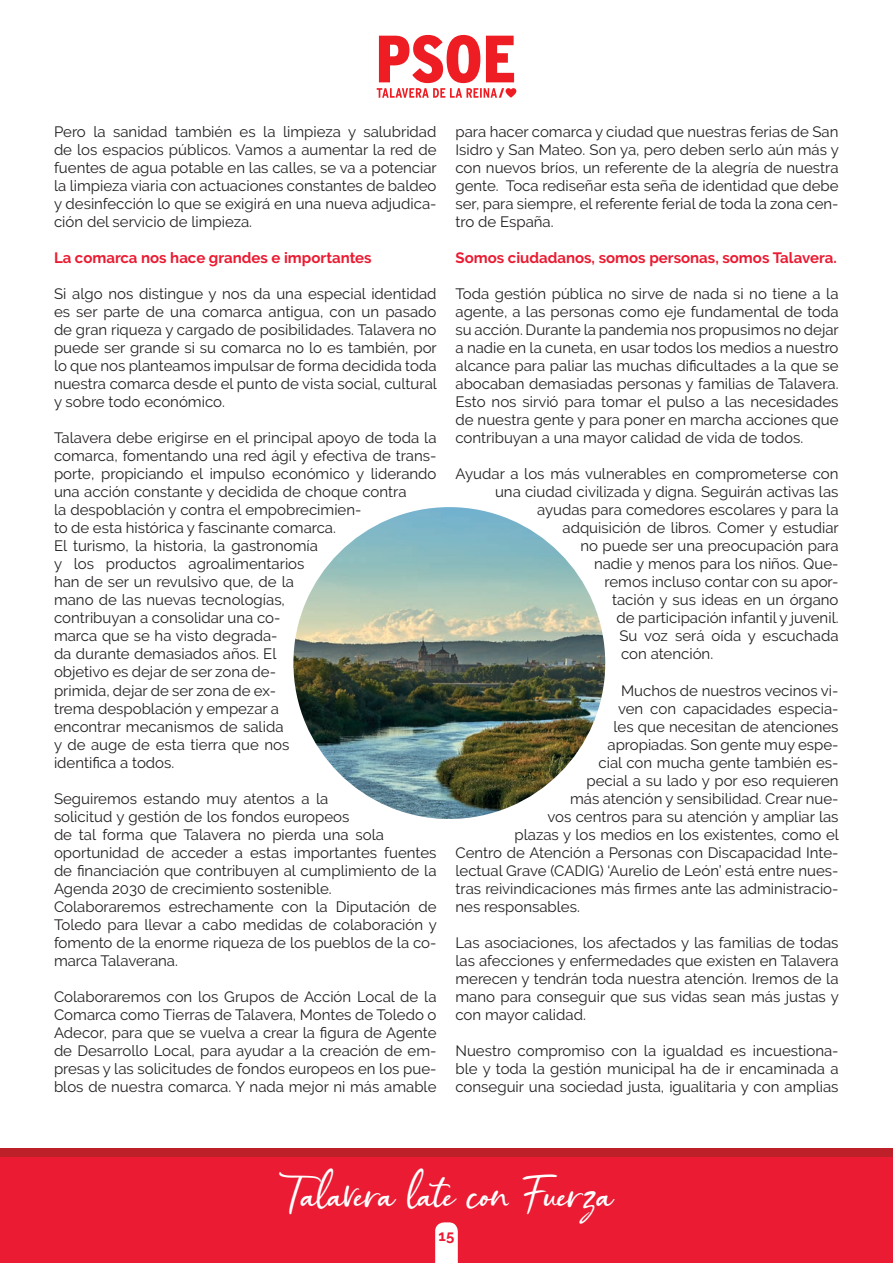
<style>
.page{position:relative;width:893px;height:1263px;background:#fff}
.page>*{position:absolute;margin:0;border:0;box-sizing:border-box;transform-origin:0 0}
.t1{font:40.5px "Cristalistic Script";color:#fff}
.t2{font:15px/18px "Raleway";color:#231f20;text-align:justify}
.t3{font:700 15px "Raleway";color:#ea1b32}
</style>
<div class="page">
<div style="left:0;top:1157px;width:893px;height:106px;background:#ea1b32"></div>
<div style="left:0;top:1148px;width:893px;height:9px;background:#be2029"></div>
<svg style="left:377px;top:35px;width:139px;height:63px"></svg>
<svg style="left:435px;top:1222px;width:23px;height:41px"></svg>
<img style="left:293px;top:507px;width:312px;height:312px;border-radius:156px">
<p class="t2" style="left:54px;top:123px;width:384px">Pero la sanidad también es la limpieza y salubridad de los espacios públicos. Vamos a aumentar la red de fuentes de agua potable en las calles, se va a potenciar la limpieza viaria con actuaciones constantes de baldeo y desinfección lo que se exigirá en una nueva adjudica&shy;ción del servicio de limpieza.</p>
<p class="t3" style="left:54px;top:250px;width:319px">La comarca nos hace grandes e importantes</p>
<p class="t2" style="left:54px;top:285px;width:384px">Si algo nos distingue y nos da una especial identidad es ser parte de una comarca antigua, con un pasado de gran riqueza y cargado de posibilidades. Talavera no puede ser grande si su comarca no lo es también, por lo que nos planteamos impulsar de forma decidida toda nuestra comarca desde el punto de vista social, cultural y sobre todo económico.</p>
<p class="t2" style="left:54px;top:429px;width:384px;text-align:left">Talavera debe erigirse en el principal apoyo de toda la comarca, fomentando una red ágil y efectiva de trans&shy;porte, propiciando el impulso económico y liderando una acción constante y decidida de choque contra<br>la despoblación y contra el empobrecimien-<br>to de esta histórica y fascinante comarca.<br>El turismo, la historia, la gastronomía<br>y los productos agroalimentarios<br>han de ser un revulsivo que, de la<br>mano de las nuevas tecnologías,<br>contribuyan a consolidar una co-<br>marca que se ha visto degrada-<br>da durante demasiados años. El<br>objetivo es dejar de ser zona de-<br>primida, dejar de ser zona de ex-<br>trema despoblación y empezar a<br>encontrar mecanismos de salida<br>y de auge de esta tierra que nos<br>identifica a todos.</p>
<p class="t2" style="left:54px;top:789px;width:384px;text-align:left">Seguiremos estando muy atentos a la<br>solicitud y gestión de los fondos europeos<br>de tal forma que Talavera no pierda una sola oportunidad de acceder a estas importantes fuentes de financiación que contribuyen al cumplimiento de la Agenda 2030 de crecimiento sostenible.<br>Colaboraremos estrechamente con la Diputación de Toledo para llevar a cabo medidas de colaboración y fomento de la enorme riqueza de los pueblos de la co&shy;marca Talaverana.</p>
<p class="t2" style="left:54px;top:987px;width:384px">Colaboraremos con los Grupos de Acción Local de la Comarca como Tierras de Talavera, Montes de Toledo o Adecor, para que se vuelva a crear la figura de Agente de Desarrollo Local, para ayudar a la creación de em&shy;presas y las solicitudes de fondos europeos en los pue&shy;blos de nuestra comarca. Y nada mejor ni más amable</p>
<p class="t2" style="left:455px;top:123px;width:385px">para hacer comarca y ciudad que nuestras ferias de San Isidro y San Mateo. Son ya, pero deben serlo aún más y con nuevos bríos, un referente de la alegría de nuestra gente. Toca rediseñar esta seña de identidad que debe ser, para siempre, el referente ferial de toda la zona cen&shy;tro de España.</p>
<p class="t3" style="left:455px;top:250px;width:383px">Somos ciudadanos, somos personas, somos Talavera.</p>
<p class="t2" style="left:455px;top:285px;width:385px">Toda gestión pública no sirve de nada si no tiene a la agente, a las personas como eje fundamental de toda su acción. Durante la pandemia nos propusimos no dejar a nadie en la cuneta, en usar todos los medios a nuestro alcance para paliar las muchas dificultades a la que se abocaban demasiadas personas y familias de Talavera.<br>Esto nos sirvió para tomar el pulso a las necesidades de nuestra gente y para poner en marcha acciones que contribuyan a una mayor calidad de vida de todos.</p>
<p class="t2" style="left:455px;top:465px;width:385px">Ayudar a los más vulnerables en comprometerse con</p>
<p class="t2" style="left:495px;top:483px;width:345px">una ciudad civilizada y digna. Seguirán activas las</p>
<p class="t2" style="left:537px;top:501px;width:303px">ayudas para comedores escolares y para la</p>
<p class="t2" style="left:562px;top:519px;width:278px">adquisición de libros. Comer y estudiar</p>
<p class="t2" style="left:580px;top:537px;width:259px">no puede ser una preocupación para</p>
<p class="t2" style="left:594px;top:555px;width:246px">nadie y menos para los niños. Que-</p>
<p class="t2" style="left:604px;top:573px;width:235px">remos incluso contar con su apor-</p>
<p class="t2" style="left:612px;top:591px;width:228px">tación y sus ideas en un órgano</p>
<p class="t2" style="left:616px;top:609px;width:224px">de participación infantil y juvenil.</p>
<p class="t2" style="left:619px;top:627px;width:220px">Su voz será oída y escuchada</p>
<p class="t2" style="left:621px;top:645px;width:94px">con atención.</p>
<p class="t2" style="left:621px;top:681px;width:219px">Muchos de nuestros vecinos vi-</p>
<p class="t2" style="left:618px;top:699px;width:222px">ven con capacidades especia-</p>
<p class="t2" style="left:613px;top:717px;width:227px">les que necesitan de atenciones</p>
<p class="t2" style="left:607px;top:735px;width:232px">apropiadas. Son gente muy espe-</p>
<p class="t2" style="left:598px;top:753px;width:242px">cial con mucha gente también es-</p>
<p class="t2" style="left:586px;top:771px;width:254px">pecial a su lado y por eso requieren</p>
<p class="t2" style="left:570px;top:789px;width:270px">más atención y sensibilidad. Crear nue-</p>
<p class="t2" style="left:547px;top:807px;width:293px">vos centros para su atención y ampliar las</p>
<p class="t2" style="left:514px;top:825px;width:326px">plazas y los medios en los existentes, como el</p>
<p class="t2" style="left:455px;top:843px;width:385px">Centro de Atención a Personas con Discapacidad Inte-</p>
<p class="t2" style="left:455px;top:861px;width:385px">lectual Grave (CADIG) ‘Aurelio de León’ está entre nues-</p>
<p class="t2" style="left:455px;top:879px;width:385px">tras reivindicaciones más firmes ante las administracio-</p>
<p class="t2" style="left:455px;top:897px;width:126px">nes responsables.</p>
<p class="t2" style="left:455px;top:933px;width:385px">Las asociaciones, los afectados y las familias de todas las afecciones y enfermedades que existen en Talavera merecen y tendrán toda nuestra atención. Iremos de la mano para conseguir que sus vidas sean más justas y con mayor calidad.</p>
<p class="t2" style="left:455px;top:1041px;width:385px">Nuestro compromiso con la igualdad es incuestiona&shy;ble y toda la gestión municipal ha de ir encaminada a conseguir una sociedad justa, igualitaria y con amplias</p>
<h1 class="t1" style="left:279px;top:1168px;width:336px">Talavera late con Fuerza</h1>
<p class="t3" style="left:439px;top:1227px;width:17px">15</p>
</div>
